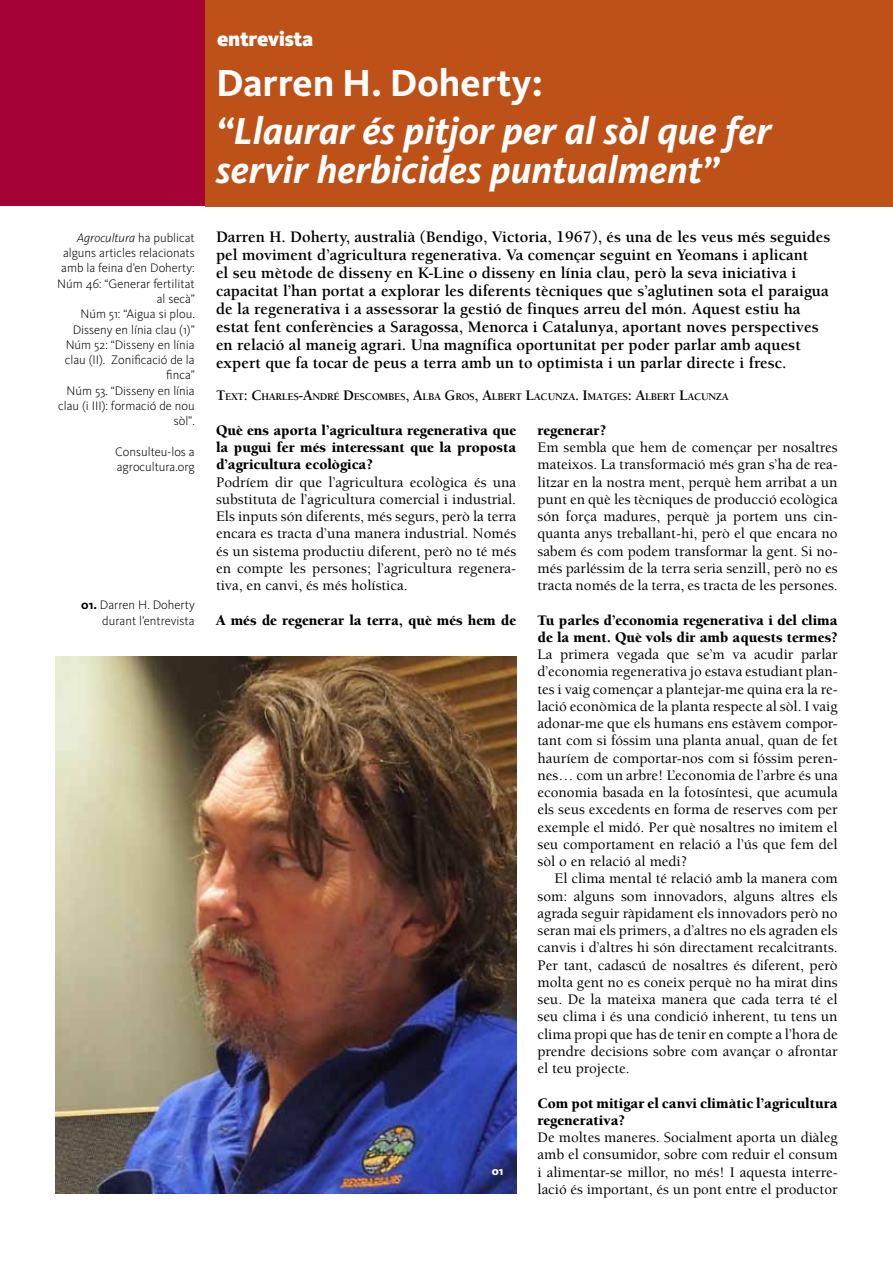
<style>
.page{position:relative;width:893px;height:1263px;background:#fff}
.page>*{position:absolute;margin:0;border:0;box-sizing:border-box;transform-origin:0 0}
.t1{font:italic 700 39px/39px "Kievit OT";color:#fff}
.t2{font:700 39px "Kievit OT";color:#fff}
.t3{font:900 21px "Kievit OT";letter-spacing:-.015em;color:#fff}
.t4{font:700 16.5px/18px "Berkeley";color:#000}
.t5{font:500 15px/17.2px "Berkeley";color:#000;text-align:justify}
.t6{font:900 15px/17.2px "Berkeley";color:#000}
.t7{font:300 12.75px/15.3px "Kievit OT";color:#000;text-align:right}
.t8{font:800 12px "Kievit OT";color:#fff}
.t9{font:700 10.5px "Berkeley";letter-spacing:-.03em;color:#000}
.s1{font-style:italic}
.s2{font-weight:700}
.s3{font-size:15px}
</style>
<div class="page">
<div style="left:205px;top:0;width:688px;height:206px;background:#be5117"></div>
<div style="left:0;top:0;width:205px;height:206px;background:#a50235"></div>
<img style="left:55px;top:656px;width:461px;height:538px">
<p class="t7" style="left:57px;top:230px;width:139px"><span class="s1">Agrocultura</span> ha publicat alguns articles relacionats amb la feina d’en Doherty:<br>Núm 46: “Generar fertilitat al secà”<br>Núm 51: “Aigua si plou.<br>Disseny en línia clau (1)”<br>Núm 52: “Disseny en línia clau (II). Zonificació de la finca”<br>Núm 53. “Disseny en línia clau (i III): formació de nou sòl”.</p>
<p class="t7" style="left:115px;top:444px;width:81px;text-align:left">Consulteu-los a agrocultura.org</p>
<p class="t7" style="left:81px;top:597px;width:115px"><span class="s2">01.</span> Darren H. Doherty durant l’entrevista</p>
<h2 class="t3" style="left:217px;top:26px;width:97px">entrevista</h2>
<h1 class="t2" style="left:216px;top:60px;width:328px">Darren H. Doherty:</h1>
<h1 class="t1" style="left:216px;top:111px;width:557px">“Llaurar és pitjor per al sòl que fer servir herbicides puntualment”</h1>
<p class="t4" style="left:216px;top:228px;width:616px">Darren H. Doherty, australià (Bendigo, Victoria, 1967), és una de les veus més seguides pel moviment d’agricultura regenerativa. Va començar seguint en Yeomans i aplicant<br>el seu mètode de disseny en K-Line o disseny en línia clau, però la seva iniciativa i capacitat l’han portat a explorar les diferents tècniques que s’aglutinen sota el paraigua de la regenerativa i a assessorar la gestió de finques arreu del món. Aquest estiu ha estat fent conferències a Saragossa, Menorca i Catalunya, aportant noves perspectives en relació al maneig agrari. Una magnífica oportunitat per poder parlar amb aquest expert que fa tocar de peus a terra amb un to optimista i un parlar directe i fresc.</p>
<p class="t9" style="left:216px;top:391px;width:514px"><span class="s3">T</span>EXT<span class="s3">: C</span>HARLES<span class="s3">-A</span>NDRÉ <span class="s3">D</span>ESCOMBES<span class="s3">, A</span>LBA <span class="s3">G</span>ROS<span class="s3">, A</span>LBERT <span class="s3">L</span>ACUNZA<span class="s3">. I</span>MATGES<span class="s3">: A</span>LBERT <span class="s3">L</span>ACUNZA</p>
<p class="t6" style="left:537px;top:422px;width:70px">regenerar?</p>
<p class="t5" style="left:537px;top:439px;width:302px">Em sembla que hem de començar per nosaltres mateixos. La transformació més gran s’ha de rea&shy;litzar en la nostra ment, perquè hem arribat a un punt en què les tècniques de producció ecològica són força madures, perquè ja portem uns cin&shy;quanta anys treballant-hi, però el que encara no sabem és com podem transformar la gent. Si no&shy;més parléssim de la terra seria senzill, però no es tracta només de la terra, es tracta de les persones.</p>
<p class="t6" style="left:537px;top:611px;width:302px">Tu parles d’economia regenerativa i del clima de la ment. Què vols dir amb aquests termes?</p>
<p class="t5" style="left:537px;top:646px;width:302px">La primera vegada que se’m va acudir parlar d’economia regenerativa jo estava estudiant plan&shy;tes i vaig començar a plantejar-me quina era la re&shy;lació econòmica de la planta respecte al sòl. I vaig adonar-me que els humans ens estàvem compor&shy;tant com si fóssim una planta anual, quan de fet hauríem de comportar-nos com si fóssim peren&shy;nes… com un arbre! L’economia de l’arbre és una economia basada en la fotosíntesi, que acumula els seus excedents en forma de reserves com per exemple el midó. Per què nosaltres no imitem el seu comportament en relació a l’ús que fem del sòl o en relació al medi?</p>
<p class="t5" style="left:537px;top:870px;width:302px;text-indent:17px">El clima mental té relació amb la manera com som: alguns som innovadors, alguns altres els agrada seguir ràpidament els innovadors però no seran mai els primers, a d’altres no els agraden els canvis i d’altres hi són directament recalcitrants.<br>Per tant, cadascú de nosaltres és diferent, però molta gent no es coneix perquè no ha mirat dins seu. De la mateixa manera que cada terra té el seu clima i és una condició inherent, tu tens un clima propi que has de tenir en compte a l’hora de prendre decisions sobre com avançar o afrontar el teu projecte.</p>
<p class="t6" style="left:537px;top:1094px;width:302px">Com pot mitigar el canvi climàtic l’agricultura regenerativa?</p>
<p class="t5" style="left:537px;top:1129px;width:302px">De moltes maneres. Socialment aporta un diàleg amb el consumidor, sobre com reduir el consum i alimentar-se millor, no més! I aquesta interre&shy;lació és important, és un pont entre el productor</p>
<p class="t6" style="left:216px;top:422px;width:302px;text-align:justify">Què ens aporta l’agricultura regenerativa que la pugui fer més interessant que la proposta d’agricultura ecològica?</p>
<p class="t5" style="left:216px;top:473px;width:302px">Podríem dir que l’agricultura ecològica és una substituta de l’agricultura comercial i industrial.<br>Els inputs són diferents, més segurs, però la terra encara es tracta d’una manera industrial. Només és un sistema productiu diferent, però no té més en compte les persones; l’agricultura regenera&shy;tiva, en canvi, és més holística.</p>
<p class="t6" style="left:216px;top:611px;width:302px">A més de regenerar la terra, què més hem de</p>
<p class="t8" style="left:492px;top:1164px;width:13px">01</p>
</div>
